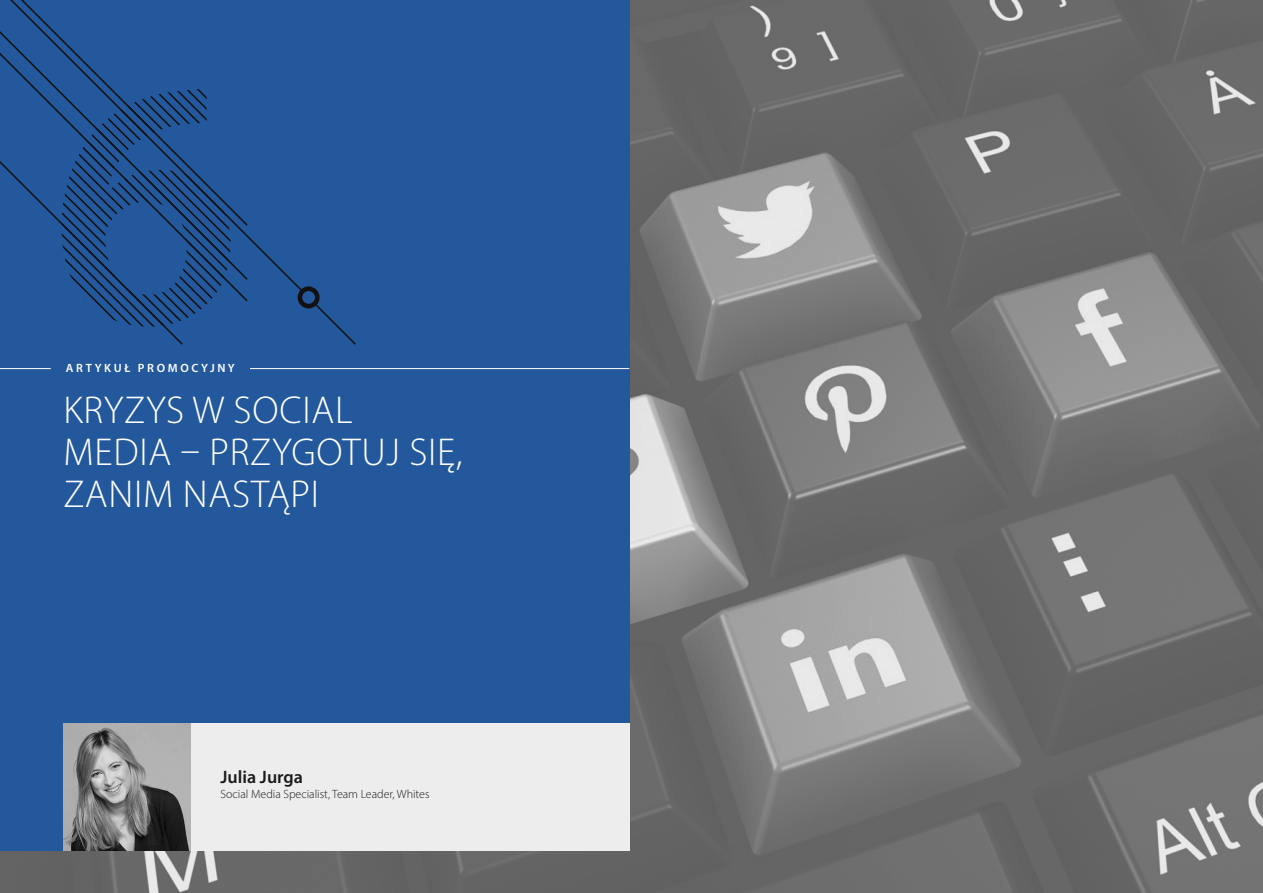
<style>
.page{position:relative;width:1263px;height:893px;background:#fff}
.page>*{position:absolute;margin:0;border:0;box-sizing:border-box;transform-origin:0 0}
.t1{font:300 39px/42px "Myriad Pro";letter-spacing:.02em;color:#fff}
.t2{font:600 18px "Myriad Pro";color:#1a1a1a}
.t3{font:300 12px "Myriad Pro";color:#1a1a1a}
.t4{font:600 12px "Myriad Pro";letter-spacing:.22em;color:#fff}
</style>
<div class="page">
<img style="left:0;top:0;width:1263px;height:893px">
<div style="left:0;top:0;width:629px;height:850px;background:#23589c"></div>
<div style="left:63px;top:723px;width:566px;height:127px;background:#ededed"></div>
<svg style="left:313px;top:304px;width:43px;height:41px"></svg>
<svg style="left:184px;top:89px;width:65px;height:214px"></svg>
<svg style="left:0;top:0;width:184px;height:345px"></svg>
<div style="left:298px;top:286px;width:22px;height:22px;border:5px solid #111;border-radius:50%"></div>
<img style="left:63px;top:723px;width:127px;height:127px">
<hr style="left:0;top:368px;width:629px;height:1px;background:#fff">
<div style="left:51px;top:359px;width:199px;height:18px;background:#23589c"></div>
<p class="t4" style="left:66px;top:361px;width:170px">ARTYKUŁ PROMOCYJNY</p>
<p class="t1" style="left:63px;top:389px;width:401px">KRYZYS W SOCIAL<br>MEDIA – PRZYGOTUJ SIĘ,<br>ZANIM NASTĄPI</p>
<p class="t2" style="left:221px;top:765px;width:84px">Julia Jurga</p>
<p class="t3" style="left:221px;top:787px;width:210px">Social Media Specialist, Team Leader, Whites</p>
</div>
